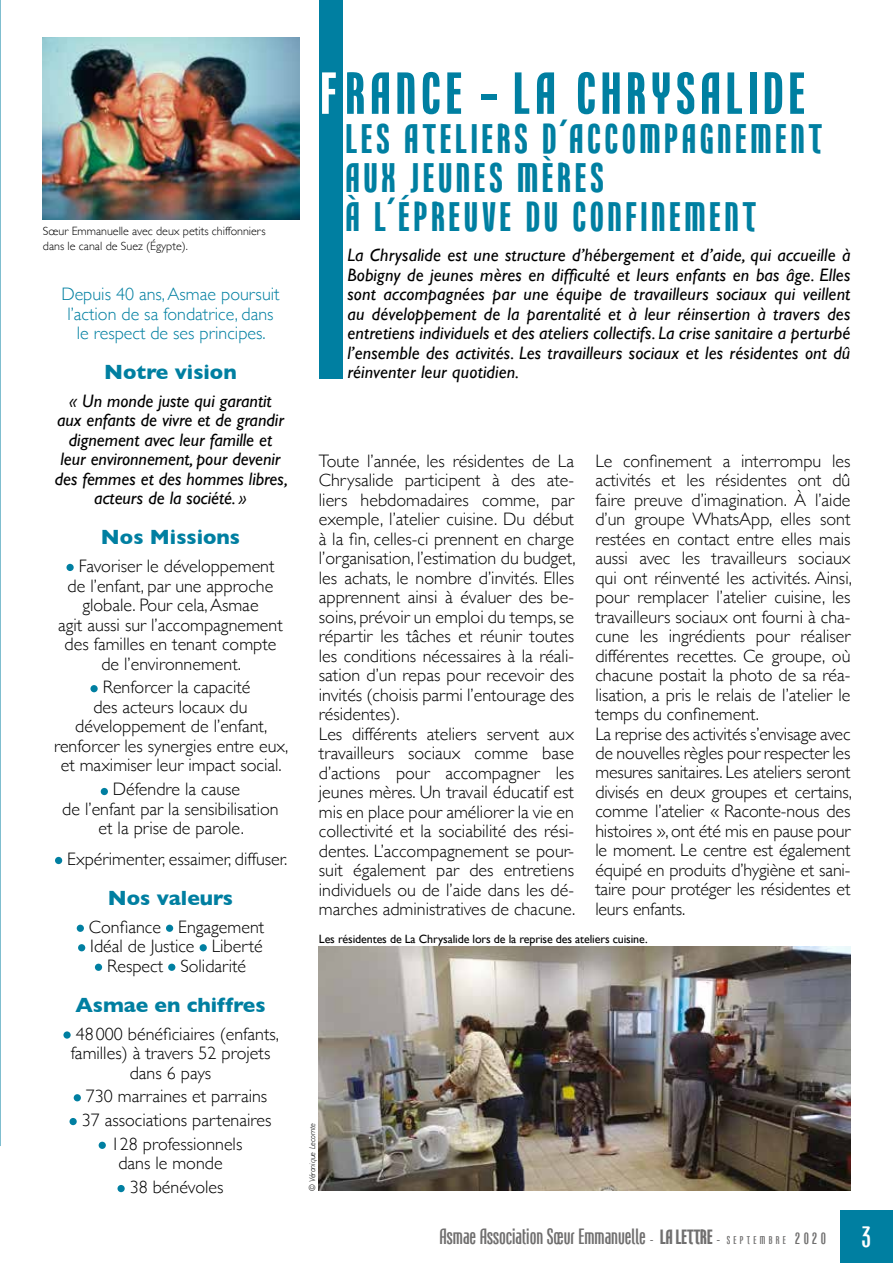
<style>
.page{position:relative;width:893px;height:1263px;background:#fff}
.page>*{position:absolute;margin:0;border:0;box-sizing:border-box;transform-origin:0 0}
.t1{font:700 60px "Freytag Pro";letter-spacing:.095em;color:#007fa1}
.t2{font:700 42px/39px "Freytag Pro";letter-spacing:.1em;color:#007fa1}
.t3{font:22.5px "Freytag Pro";color:#706f6f}
.t4{font:700 21px "Gill Sans";color:#007fa1}
.t5{font:300 18px/19.5px "Gill Sans";color:#000;text-align:center}
.t6{font:italic 18px/19.5px "Gill Sans";color:#000;text-align:justify}
.t7{font:300 18px/19.5px "Gill Sans";color:#007fa1;text-align:center}
.t8{font:300 12px/14.4px "Gill Sans";color:#000}
.t9{font:12px "Gill Sans";letter-spacing:-.01em;color:#000}
.t10{font:italic 300 8.4px "Gill Sans";color:#000}
.s1{color:#fff}
.s2{font-size:12px}
.s3{font-weight:700;font-size:21px}
.s4{font-size:11.55px}
.s5{font-size:16.5px}
.s6{font-size:30px;color:#fff}
</style>
<div class="page">
<div style="left:841px;top:1210px;width:52px;height:53px;background:#007fa1"></div>
<div style="left:319px;top:0;width:24px;height:378px;background:#007fa1"></div>
<img style="left:319px;top:946px;width:531px;height:245px">
<div style="left:66px;top:564px;width:8px;height:7px;background:#007fa1;border-radius:50%"></div>
<div style="left:90px;top:685px;width:8px;height:7px;background:#007fa1;border-radius:50%"></div>
<div style="left:101px;top:788px;width:7px;height:7px;background:#007fa1;border-radius:50%"></div>
<div style="left:55px;top:857px;width:7px;height:7px;background:#007fa1;border-radius:50%"></div>
<div style="left:77px;top:925px;width:7px;height:7px;background:#007fa1;border-radius:50%"></div>
<div style="left:166px;top:925px;width:7px;height:7px;background:#007fa1;border-radius:50%"></div>
<div style="left:78px;top:944px;width:7px;height:7px;background:#007fa1;border-radius:50%"></div>
<div style="left:200px;top:944px;width:7px;height:7px;background:#007fa1;border-radius:50%"></div>
<div style="left:95px;top:964px;width:7px;height:7px;background:#007fa1;border-radius:50%"></div>
<div style="left:168px;top:964px;width:7px;height:7px;background:#007fa1;border-radius:50%"></div>
<div style="left:63px;top:1031px;width:8px;height:8px;background:#007fa1;border-radius:50%"></div>
<div style="left:74px;top:1094px;width:7px;height:7px;background:#007fa1;border-radius:50%"></div>
<div style="left:70px;top:1118px;width:7px;height:7px;background:#007fa1;border-radius:50%"></div>
<div style="left:99px;top:1142px;width:7px;height:7px;background:#007fa1;border-radius:50%"></div>
<div style="left:117px;top:1185px;width:8px;height:7px;background:#007fa1;border-radius:50%"></div>
<img style="left:43px;top:38px;width:256px;height:181px">
<p class="t8" style="left:43px;top:225px;width:224px">Sœur Emmanuelle avec deux petits chiffonniers dans le canal de Suez (Égypte).</p>
<p class="t7" style="left:61px;top:286px;width:220px">Depuis 40 ans, Asmae poursuit l’action de sa fondatrice, dans le respect de ses principes.</p>
<p class="t4" style="left:104px;top:360px;width:134px">Notre vision</p>
<p class="t6" style="left:55px;top:392px;width:235px;text-align:center">« Un monde juste qui garantit<br>aux enfants de vivre et de grandir dignement avec leur famille et<br>leur environnement, pour devenir des femmes et des hommes libres, acteurs de la société. »</p>
<p class="t4" style="left:101px;top:526px;width:141px">Nos Missions</p>
<p class="t5" style="left:79px;top:558px;width:197px">Favoriser le développement</p>
<p class="t5" style="left:68px;top:577px;width:207px">de l’enfant, par une approche</p>
<p class="t5" style="left:82px;top:597px;width:178px">globale. Pour cela, Asmae</p>
<p class="t5" style="left:58px;top:616px;width:226px">agit aussi sur l’accompagnement</p>
<p class="t5" style="left:65px;top:636px;width:213px">des familles en tenant compte</p>
<p class="t5" style="left:101px;top:655px;width:141px">de l’environnement.</p>
<p class="t5" style="left:54px;top:679px;width:236px">Renforcer la capacité<br>des acteurs locaux du développement de l’enfant, renforcer les synergies entre eux, et maximiser leur impact social.</p>
<p class="t5" style="left:113px;top:781px;width:129px">Défendre la cause</p>
<p class="t5" style="left:62px;top:800px;width:218px">de l’enfant par la sensibilisation</p>
<p class="t5" style="left:99px;top:820px;width:147px">et la prise de parole.</p>
<p class="t5" style="left:67px;top:851px;width:222px">Expérimenter, essaimer, diffuser.</p>
<p class="t4" style="left:108px;top:886px;width:127px">Nos valeurs</p>
<p class="t5" style="left:89px;top:916px;width:177px">Confiance Engagement<br>Idéal de Justice Liberté<br>Respect Solidarité</p>
<p class="t4" style="left:75px;top:993px;width:192px">Asmae en chiffres</p>
<p class="t5" style="left:71px;top:1023px;width:210px">48 000 bénéficiaires (enfants, familles) à travers 52 projets dans 6 pays</p>
<p class="t5" style="left:82px;top:1086px;width:191px;line-height:23.7px">730 marraines et parrains<br>37 associations partenaires<br>128 professionnels</p>
<p class="t5" style="left:118px;top:1153px;width:107px;line-height:23.7px;text-align:right">dans le monde<br>38 bénévoles</p>
<h1 class="t1" style="left:321px;top:63px;width:486px"><span class="s1">F</span>RANCE - LA CHRYSALIDE</h1>
<h2 class="t2" style="left:346px;top:118px;width:478px">LES ATELIERS D’ACCOMPAGNEMENT<br>AUX JEUNES MÈRES<br>À L’ÉPREUVE DU CONFINEMENT</h2>
<p class="t6" style="left:347px;top:247px;width:505px">La Chrysalide est une structure d’hébergement et d’aide, qui accueille à Bobigny de jeunes mères en difficulté et leurs enfants en bas âge. Elles sont accompagnées par une équipe de travailleurs sociaux qui veillent au développement de la parentalité et à leur réinsertion à travers des entretiens individuels et des ateliers collectifs. La crise sanitaire a perturbé l’ensemble des activités. Les travailleurs sociaux et les résidentes ont dû réinventer leur quotidien.</p>
<p class="t5" style="left:595px;top:450px;width:258px;text-align:left">Le confinement a interrompu les activités et les résidentes ont dû faire preuve d’imagination. À l’aide d’un groupe WhatsApp, elles sont restées en contact entre elles mais aussi avec les travailleurs sociaux qui ont réinventé les activités. Ainsi, pour remplacer l’atelier cuisine, les travailleurs sociaux ont fourni à cha&shy;cune les ingrédients pour réaliser différentes recettes. Ce groupe, où chacune postait la photo de sa réa&shy;lisation, a pris le relais de l’atelier le temps du confinement.<br>La reprise des activités s’envisage avec de nouvelles règles pour respecter les mesures sanitaires. Les ateliers seront divisés en deux groupes et certains, comme l’atelier « Raconte-nous des histoires », ont été mis en pause pour le moment. Le centre est également équipé en produits d’hygiène et sani&shy;taire pour protéger les résidentes et leurs enfants.</p>
<p class="t9" style="left:319px;top:934px;width:330px">Les résidentes de La Chrysalide lors de la reprise des ateliers cuisine.</p>
<p class="t5" style="left:319px;top:452px;width:258px;text-align:left">Toute l’année, les résidentes de La Chrysalide participent à des ate&shy;liers hebdomadaires comme, par exemple, l’atelier cuisine. Du début à la fin, celles-ci prennent en charge l’organisation, l’estimation du budget, les achats, le nombre d’invités. Elles apprennent ainsi à évaluer des be&shy;soins, prévoir un emploi du temps, se répartir les tâches et réunir toutes les conditions nécessaires à la réali&shy;sation d’un repas pour recevoir des invités (choisis parmi l’entourage des résidentes).<br>Les différents ateliers servent aux travailleurs sociaux comme base d’actions pour accompagner les jeunes mères. Un travail éducatif est mis en place pour améliorer la vie en collectivité et la sociabilité des rési&shy;dentes. L’accompagnement se pour&shy;suit également par des entretiens individuels ou de l’aide dans les dé&shy;marches administratives de chacune.</p>
<p class="t10" style="left:309px;top:1191px;width:69px;rotate:-90deg">© Véronique Lecomte</p>
<p class="t3" style="left:440px;top:1223px;width:433px">Asmae Association Sœur Emmanuelle <span class="s2">-</span> <span class="s3">LA LETTRE</span> <span class="s2">-</span> <span class="s4">S E P T E M B R E</span> <span class="s5">2 0 2 0</span> <span class="s6">3</span></p>
</div>
